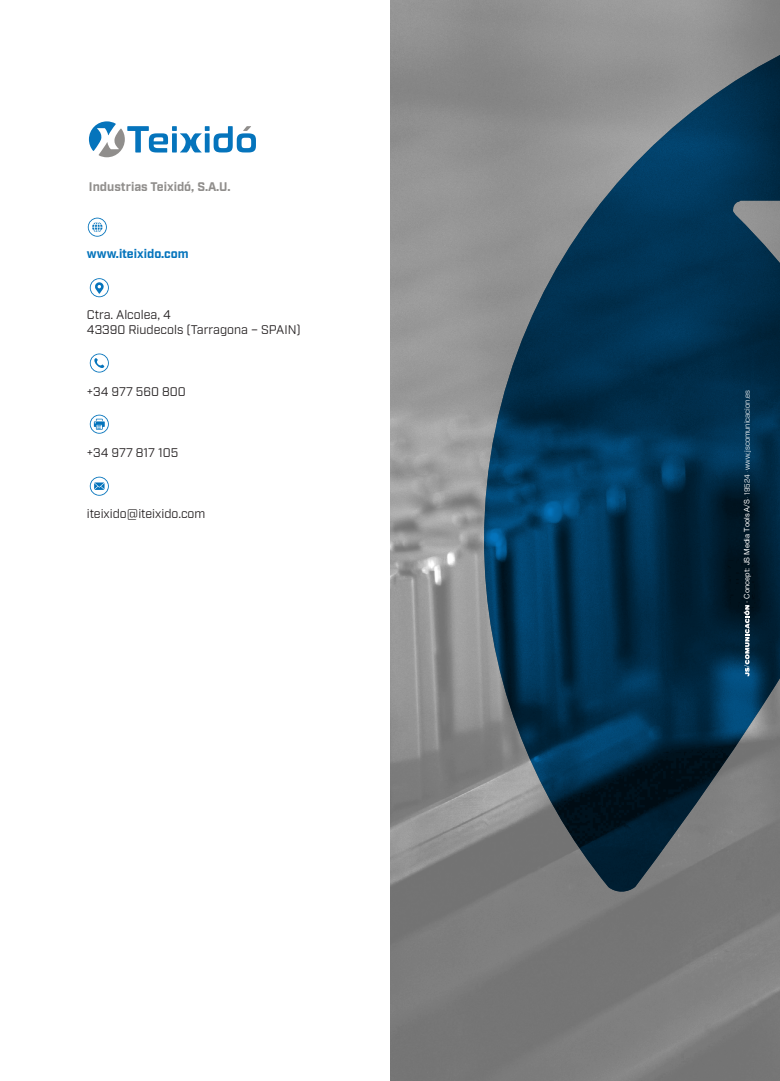
<style>
.page{position:relative;width:780px;height:1081px;background:#fff}
.page>*{position:absolute;margin:0;border:0;box-sizing:border-box;transform-origin:0 0}
.t1{font:12.5px "Industry";color:#231f20}
.t2{font:700 12.5px "Industry";color:#908e8c}
.t3{font:700 12.5px "Industry";color:#0574bc}
.t4{font:7.5px "Industry";color:#fff}
.s1{font-family:"Helvetica Neue LT Std"}
</style>
<div class="page">
<img style="left:390px;top:0;width:390px;height:1081px">
<img style="left:484px;top:0;width:296px;height:893px">
<svg style="left:743px;top:605px;width:6px;height:71px"></svg>
<svg style="left:88px;top:218px;width:19px;height:19px"></svg>
<svg style="left:89px;top:121px;width:167px;height:36px"></svg>
<svg style="left:90px;top:415px;width:19px;height:19px"></svg>
<svg style="left:90px;top:353px;width:19px;height:19px"></svg>
<svg style="left:90px;top:278px;width:19px;height:19px"></svg>
<svg style="left:90px;top:477px;width:19px;height:19px"></svg>
<p class="t2" style="left:89px;top:179px;width:143px">Industrias Teixidó, S.A.U.</p>
<p class="t3" style="left:87px;top:246px;width:103px">www.iteixido.com</p>
<p class="t1" style="left:87px;top:308px;width:85px">Ctra. Alcolea, 4</p>
<p class="t1" style="left:87px;top:323px;width:215px">43390 Riudecols (Tarragona – SPAIN)</p>
<p class="t1" style="left:87px;top:384px;width:100px">+34 977 560 800</p>
<p class="t1" style="left:87px;top:445px;width:93px">+34 977 817 105</p>
<p class="t1" style="left:87px;top:506px;width:120px">iteixido@iteixido.com</p>
<p class="t4" style="left:742px;top:603px;width:214px;rotate:-90deg"><span class="s1">· Concept: JS Media Tools A/S</span> <sup>•</sup> 19524 <sup>•</sup> www.jscomunicacion.es</p>
</div>
